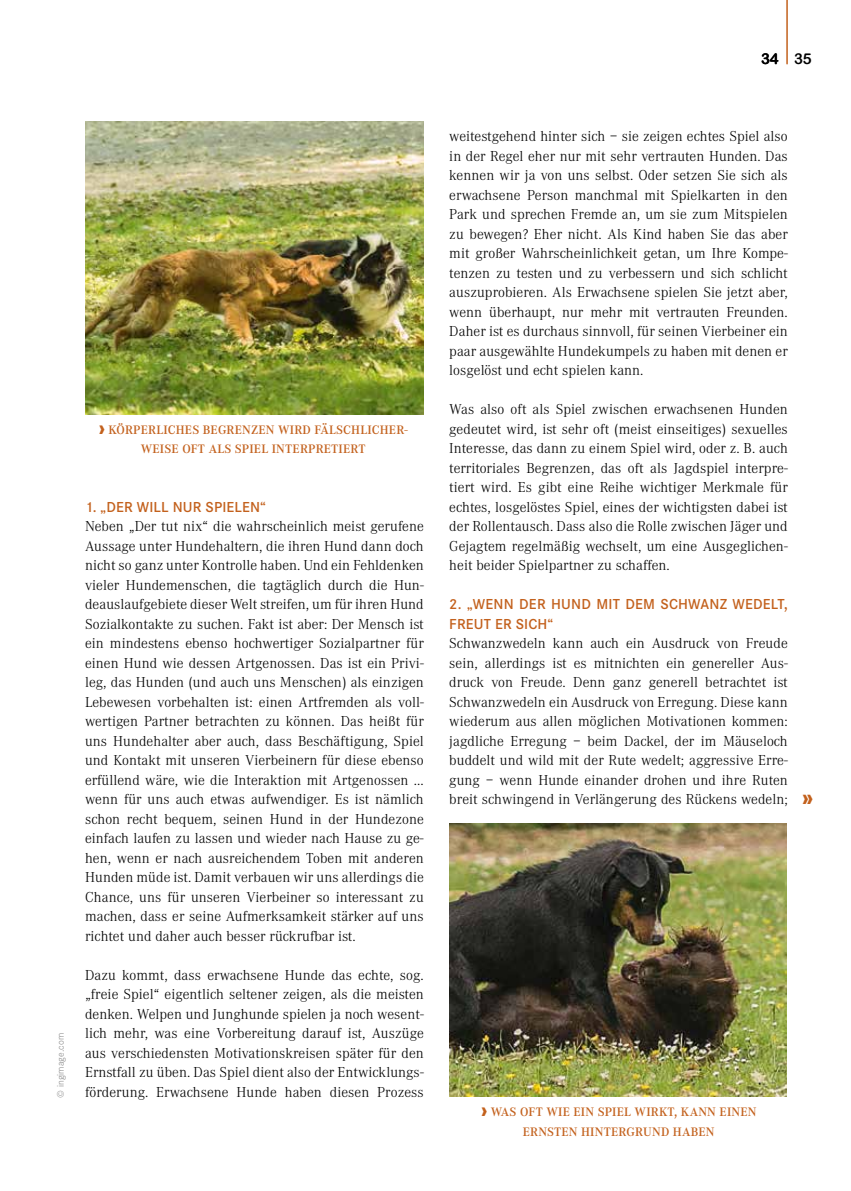
<style>
.page{position:relative;width:851px;height:1191px;background:#fff}
.page>*{position:absolute;margin:0;border:0;box-sizing:border-box;transform-origin:0 0}
.t1{font:300 15px/19.5px "Corporate A";letter-spacing:.005em;color:#000;text-align:justify}
.t2{font:600 15px/19.5px "Corporate S";letter-spacing:.01em;color:#c3611d}
.t3{font:15px "Arial Rounded MT Bold";color:#000}
.t4{font:600 12.75px/19.5px "Corporate A";letter-spacing:.015em;color:#c3611d;text-align:center}
.t5{font:300 9.75px "Corporate S";letter-spacing:.01em;color:#878787}
.s1{font-family:"Corporate S";font-weight:800;font-size:18px}
.s2{font-family:"Corporate S";font-weight:800;font-size:19.5px;color:#c3611d}
</style>
<div class="page">
<hr style="left:786px;top:0;width:1px;height:64px;background:#c3611d">
<img style="left:449px;top:824px;width:337px;height:272px">
<img style="left:85px;top:122px;width:338px;height:292px">
<p class="t3" style="left:761px;top:50px;width:52px">34 35</p>
<p class="t4" style="left:99px;top:420px;width:310px"><span class="s1">›</span> KÖRPERLICHES BEGRENZEN WIRD FÄLSCHLICHER-<br>WEISE OFT ALS SPIEL INTERPRETIERT</p>
<p class="t5" style="left:55px;top:1098px;width:66px;rotate:-90deg">© ingimage.com</p>
<p class="t2" style="left:85px;top:497px;width:182px">1. „DER WILL NUR SPIELEN“</p>
<p class="t1" style="left:85px;top:517px;width:340px">Neben „Der tut nix“ die wahrscheinlich meist gerufene Aussage unter Hundehaltern, die ihren Hund dann doch nicht so ganz unter Kontrolle haben. Und ein Fehldenken vieler Hundemenschen, die tagtäglich durch die Hun&shy;deauslaufgebiete dieser Welt streifen, um für ihren Hund Sozialkontakte zu suchen. Fakt ist aber: Der Mensch ist ein mindestens ebenso hochwertiger Sozialpartner für einen Hund wie dessen Artgenossen. Das ist ein Privi&shy;leg, das Hunden (und auch uns Menschen) als einzigen Lebewesen vorbehalten ist: einen Artfremden als voll&shy;wertigen Partner betrachten zu können. Das heißt für uns Hundehalter aber auch, dass Beschäftigung, Spiel und Kontakt mit unseren Vierbeinern für diese ebenso erfüllend wäre, wie die Interaktion mit Artgenossen ... wenn für uns auch etwas aufwendiger. Es ist nämlich schon recht bequem, seinen Hund in der Hundezone einfach laufen zu lassen und wieder nach Hause zu ge&shy;hen, wenn er nach ausreichendem Toben mit anderen Hunden müde ist. Damit verbauen wir uns allerdings die Chance, uns für unseren Vierbeiner so interessant zu machen, dass er seine Aufmerksamkeit stärker auf uns richtet und daher auch besser rückrufbar ist.</p>
<p class="t1" style="left:85px;top:965px;width:340px">Dazu kommt, dass erwachsene Hunde das echte, sog. „freie Spiel“ eigentlich seltener zeigen, als die meisten denken. Welpen und Junghunde spielen ja noch wesent&shy;lich mehr, was eine Vorbereitung darauf ist, Auszüge aus verschiedensten Motivationskreisen später für den Ernstfall zu üben. Das Spiel dient also der Entwicklungs&shy;förderung. Erwachsene Hunde haben diesen Prozess</p>
<p class="t1" style="left:449px;top:127px;width:340px">weitestgehend hinter sich – sie zeigen echtes Spiel also in der Regel eher nur mit sehr vertrauten Hunden. Das kennen wir ja von uns selbst. Oder setzen Sie sich als erwachsene Person manchmal mit Spielkarten in den Park und sprechen Fremde an, um sie zum Mitspielen zu bewegen? Eher nicht. Als Kind haben Sie das aber mit großer Wahrscheinlichkeit getan, um Ihre Kompe&shy;tenzen zu testen und zu verbessern und sich schlicht auszuprobieren. Als Erwachsene spielen Sie jetzt aber, wenn überhaupt, nur mehr mit vertrauten Freunden.<br>Daher ist es durchaus sinnvoll, für seinen Vierbeiner ein paar ausgewählte Hundekumpels zu haben mit denen er losgelöst und echt spielen kann.</p>
<p class="t1" style="left:449px;top:400px;width:340px">Was also oft als Spiel zwischen erwachsenen Hunden gedeutet wird, ist sehr oft (meist einseitiges) sexuelles Interesse, das dann zu einem Spiel wird, oder z. B. auch territoriales Begrenzen, das oft als Jagdspiel interpre&shy;tiert wird. Es gibt eine Reihe wichtiger Merkmale für echtes, losgelöstes Spiel, eines der wichtigsten dabei ist der Rollentausch. Dass also die Rolle zwischen Jäger und Gejagtem regelmäßig wechselt, um eine Ausgeglichen&shy;heit beider Spielpartner zu schaffen.</p>
<p class="t2" style="left:449px;top:595px;width:340px">2. „WENN DER HUND MIT DEM SCHWANZ WEDELT,<br>FREUT ER SICH“</p>
<p class="t1" style="left:449px;top:634px;width:365px;text-align:left">Schwanzwedeln kann auch ein Ausdruck von Freude sein, allerdings ist es mitnichten ein genereller Aus&shy;druck von Freude. Denn ganz generell betrachtet ist Schwanzwedeln ein Ausdruck von Erregung. Diese kann wiederum aus allen möglichen Motivationen kommen: jagdliche Erregung – beim Dackel, der im Mäuseloch buddelt und wild mit der Rute wedelt; aggressive Erre&shy;gung – wenn Hunde einander drohen und ihre Ruten breit schwingend in Verlängerung des Rückens wedeln; <span class="s2">»</span></p>
<p class="t4" style="left:480px;top:1102px;width:277px"><span class="s1">›</span> WAS OFT WIE EIN SPIEL WIRKT, KANN EINEN<br>ERNSTEN HINTERGRUND HABEN</p>
</div>
